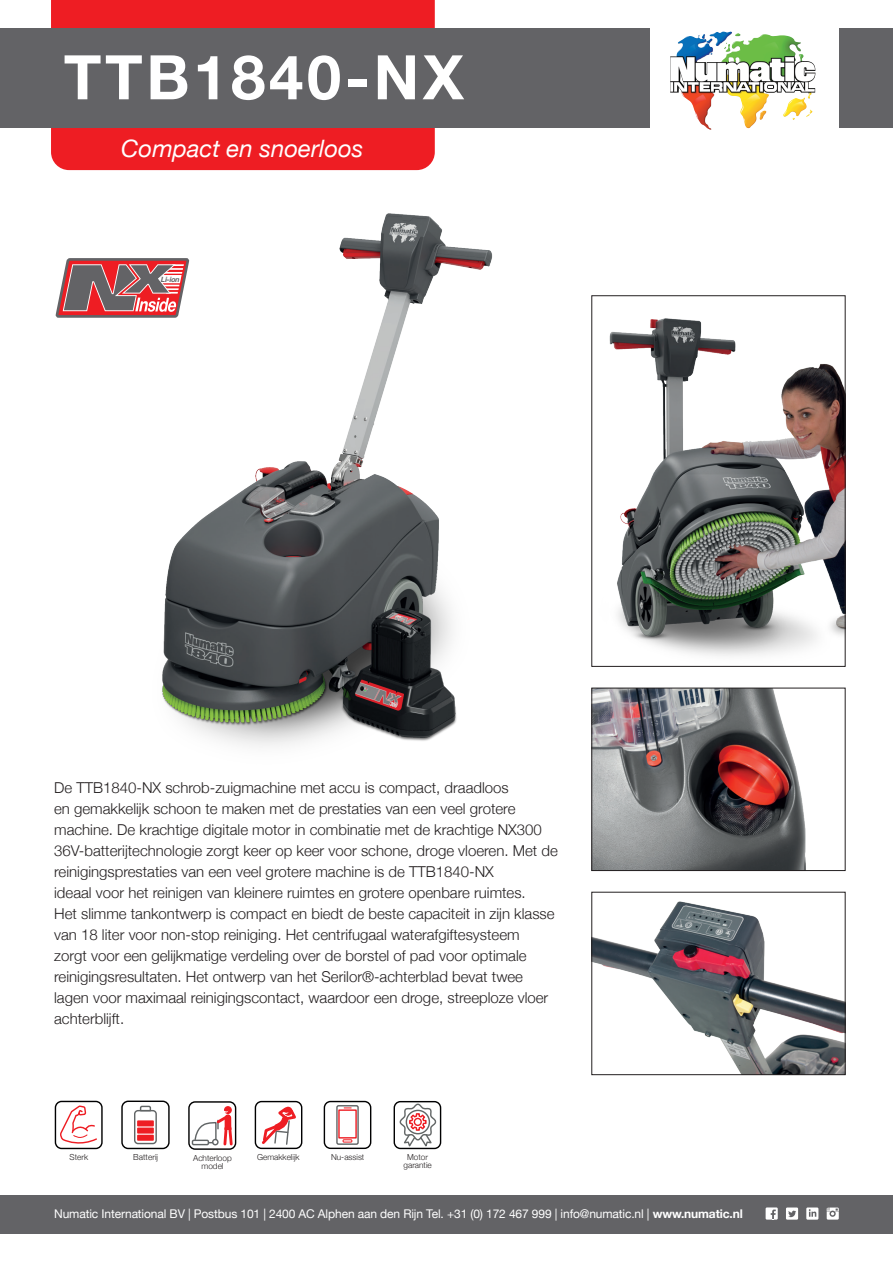
<style>
.page{position:relative;width:893px;height:1263px;background:#fff}
.page>*{position:absolute;margin:0;border:0;box-sizing:border-box;transform-origin:0 0}
.t1{font:700 61.5px "Helvetica Neue";letter-spacing:.06em;color:#fff}
.t2{font:italic 24px "Helvetica Neue";color:#fff}
.t3{font:300 15px/21px "Helvetica Neue";color:#231f20}
.t4{font:12px "Helvetica Neue";letter-spacing:-.01em;color:#fff}
.t5{font:300 8.4px/7.6px "Helvetica Neue";color:#231f20;text-align:center}
.t6{font:300 8.25px/7.5px "Helvetica Neue";color:#231f20;text-align:center}
.t7{font:italic 700 7.2px "Helvetica Neue";color:#636366}
.s1{font-weight:700}
</style>
<div class="page">
<img style="left:162px;top:213px;width:331px;height:534px">
<div style="left:51px;top:0;width:384px;height:170px;background:#ee1d23"></div>
<div style="left:0;top:28px;width:893px;height:100px;background:#636366"></div>
<svg style="left:651px;top:28px;width:188px;height:102px;background:#dadccc"></svg>
<svg style="left:710px;top:32px;width:13px;height:3px"></svg>
<div style="left:0;top:1195px;width:893px;height:38px;background:#636366"></div>
<div style="left:55px;top:1101px;width:48px;height:48px;border:1px solid #000001;border-radius:6px"></div>
<svg style="left:60px;top:1105px;width:37px;height:39px"></svg>
<div style="left:121px;top:1100px;width:49px;height:49px;border:1px solid #000001;border-radius:6px"></div>
<div style="left:134px;top:1110px;width:23px;height:34px;border:1px solid #616566;border-radius:3px"></div>
<svg style="left:139px;top:1105px;width:13px;height:7px"></svg>
<div style="left:137px;top:1135px;width:17px;height:6px;background:#ee1d23"></div>
<div style="left:137px;top:1127px;width:17px;height:6px;background:#ee1d23"></div>
<div style="left:137px;top:1120px;width:17px;height:6px;background:#ee1d23"></div>
<div style="left:188px;top:1101px;width:48px;height:49px;border:1px solid #000001;border-radius:6px"></div>
<div style="left:192px;top:1139px;width:17px;height:6px;border:1px solid #616566"></div>
<svg style="left:194px;top:1106px;width:41px;height:41px"></svg>
<div style="left:255px;top:1101px;width:47px;height:48px;border:1px solid #000001;border-radius:6px"></div>
<svg style="left:262px;top:1106px;width:37px;height:41px"></svg>
<img style="left:594px;top:690px;width:212px;height:179px">
<div style="left:592px;top:688px;width:253px;height:183px;border:1px solid #231f20"></div>
<img style="left:594px;top:901px;width:249px;height:172px">
<div style="left:592px;top:892px;width:253px;height:183px;border:1px solid #231f20"></div>
<svg style="left:786px;top:1207px;width:12px;height:13px"></svg>
<svg style="left:766px;top:1207px;width:12px;height:13px"></svg>
<svg style="left:806px;top:1207px;width:12px;height:13px"></svg>
<svg style="left:827px;top:1207px;width:12px;height:12px"></svg>
<img style="left:609px;top:318px;width:234px;height:338px">
<div style="left:324px;top:1101px;width:47px;height:48px;border:1px solid #000001;border-radius:6px"></div>
<div style="left:336px;top:1105px;width:23px;height:40px;border:1px solid #616566;border-radius:2px"></div>
<div style="left:338px;top:1109px;width:19px;height:29px;border:1px solid #ee1d23"></div>
<svg style="left:343px;top:1139px;width:9px;height:3px"></svg>
<div style="left:394px;top:1101px;width:47px;height:48px;border:1px solid #000001;border-radius:6px"></div>
<svg style="left:399px;top:1103px;width:38px;height:46px"></svg>
<svg style="left:55px;top:257px;width:135px;height:62px"></svg>
<h1 class="t1" style="left:64px;top:29px;width:402px">TTB1840-NX</h1>
<h2 class="t2" style="left:121px;top:134px;width:244px">Compact en snoerloos</h2>
<p class="t7" style="left:161px;top:273px;width:23px">Li-ion</p>
<p class="t3" style="left:54px;top:776px;width:505px">De TTB1840-NX schrob-zuigmachine met accu is compact, draadloos<br>en gemakkelijk schoon te maken met de prestaties van een veel grotere machine. De krachtige digitale motor in combinatie met de krachtige NX300<br>36V-batterijtechnologie zorgt keer op keer voor schone, droge vloeren. Met de reinigingsprestaties van een veel grotere machine is de TTB1840-NX<br>ideaal voor het reinigen van kleinere ruimtes en grotere openbare ruimtes.<br>Het slimme tankontwerp is compact en biedt de beste capaciteit in zijn klasse van 18 liter voor non-stop reiniging. Het centrifugaal waterafgiftesysteem<br>zorgt voor een gelijkmatige verdeling over de borstel of pad voor optimale reinigingsresultaten. Het ontwerp van het Serilor®-achterblad bevat twee lagen voor maximaal reinigingscontact, waardoor een droge, streeploze vloer achterblijft.</p>
<p class="t6" style="left:70px;top:1153px;width:20px">Sterk</p>
<p class="t5" style="left:133px;top:1153px;width:26px">Batterij</p>
<p class="t5" style="left:193px;top:1154px;width:40px">Achterloop model</p>
<p class="t6" style="left:257px;top:1153px;width:44px">Gemakkelijk</p>
<p class="t6" style="left:331px;top:1153px;width:35px">Nu-assist</p>
<p class="t6" style="left:404px;top:1153px;width:30px">Motor garantie</p>
<p class="t4" style="left:54px;top:1204px;width:690px">Numatic International BV | Postbus 101 | 2400 AC Alphen aan den Rijn Tel. +31 (0) 172 467 999 | info@numatic.nl | <span class="s1">www.numatic.nl</span></p>
</div>
